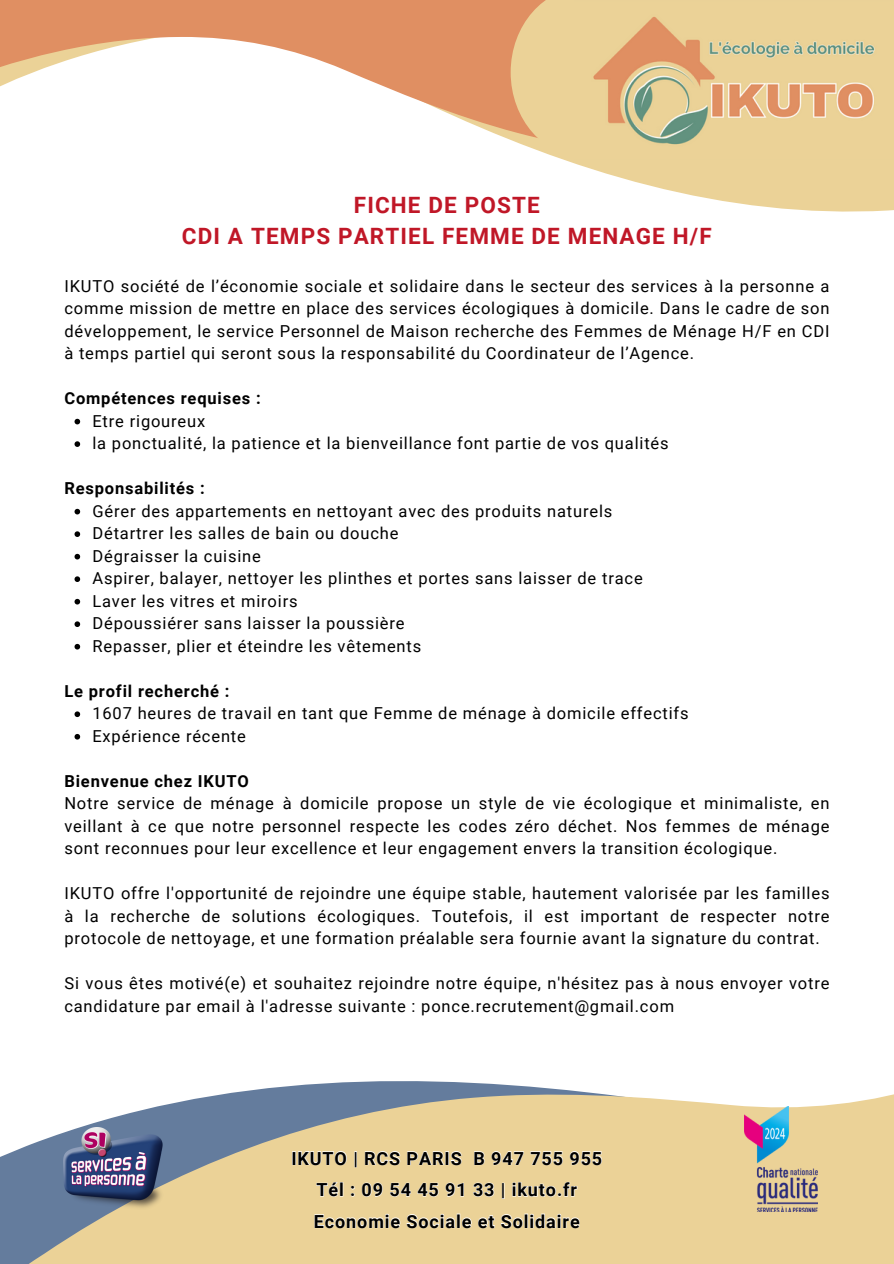
<style>
.page{position:relative;width:894px;height:1264px;background:#fff}
.page>*{position:absolute;margin:0;border:0;box-sizing:border-box;transform-origin:0 0}
.t1{font:700 22.5px/31.5px "Roboto";letter-spacing:.05em;color:#c01727;text-align:center}
.t2{font:700 18px/31.5px "Roboto";letter-spacing:.05em;color:#000;text-align:center}
.t3{font:16.5px/22.5px "Roboto";letter-spacing:.05em;color:#000;text-align:justify}
.t4{font:700 16.5px "Roboto";letter-spacing:.05em;color:#000}
</style>
<div class="page">
<svg style="left:718px;top:200px;width:175px;height:12px;fill:#ebd297"></svg>
<svg style="left:0;top:0;width:893px;height:200px"></svg>
<svg style="left:510px;top:0;width:383px;height:157px;background:#eacb94"></svg>
<img style="left:574px;top:0;width:318px;height:159px">
<svg style="left:0;top:1081px;width:893px;height:182px;background:#d5c8a5"></svg>
<img style="left:744px;top:1106px;width:73px;height:105px">
<img style="left:64px;top:1127px;width:102px;height:85px">
<svg style="left:292px;top:1150px;width:170px;height:17px;background:#f0ddb2"></svg>
<svg style="left:474px;top:1150px;width:128px;height:15px;background:#f0dfb6"></svg>
<svg style="left:316px;top:1181px;width:261px;height:18px;background:#efdcae"></svg>
<svg style="left:314px;top:1213px;width:266px;height:15px;background:#f0dfb6"></svg>
<svg style="left:74px;top:419px;width:6px;height:5px"></svg>
<svg style="left:74px;top:441px;width:6px;height:6px"></svg>
<svg style="left:74px;top:509px;width:6px;height:5px"></svg>
<svg style="left:74px;top:531px;width:6px;height:6px"></svg>
<svg style="left:74px;top:554px;width:6px;height:5px"></svg>
<svg style="left:74px;top:576px;width:6px;height:6px"></svg>
<svg style="left:74px;top:599px;width:6px;height:5px"></svg>
<svg style="left:74px;top:621px;width:6px;height:6px"></svg>
<svg style="left:74px;top:644px;width:6px;height:5px"></svg>
<svg style="left:74px;top:711px;width:6px;height:6px"></svg>
<svg style="left:74px;top:734px;width:6px;height:5px"></svg>
<p class="t1" style="left:182px;top:189px;width:531px">FICHE DE POSTE<br>CDI A TEMPS PARTIEL FEMME DE MENAGE H/F</p>
<h2 class="t3" style="left:64px;top:275px;width:766px">IKUTO société de l’économie sociale et solidaire dans le secteur des services à la personne a comme mission de mettre en place des services écologiques à domicile. Dans le cadre de son développement, le service Personnel de Maison recherche des Femmes de Ménage H/F en CDI à temps partiel qui seront sous la responsabilité du Coordinateur de l’Agence.</h2>
<p class="t4" style="left:64px;top:389px;width:198px">Compétences requises :</p>
<p class="t3" style="left:92px;top:410px;width:114px">Etre rigoureux</p>
<h2 class="t3" style="left:92px;top:432px;width:577px">la ponctualité, la patience et la bienveillance font partie de vos qualités</h2>
<p class="t4" style="left:64px;top:479px;width:142px">Responsabilités :</p>
<p class="t3" style="left:92px;top:500px;width:521px">Gérer des appartements en nettoyant avec des produits naturels</p>
<p class="t3" style="left:92px;top:522px;width:307px">Détartrer les salles de bain ou douche</p>
<p class="t3" style="left:92px;top:545px;width:170px">Dégraisser la cuisine</p>
<p class="t3" style="left:92px;top:567px;width:551px">Aspirer, balayer, nettoyer les plinthes et portes sans laisser de trace</p>
<p class="t3" style="left:92px;top:590px;width:206px">Laver les vitres et miroirs</p>
<p class="t3" style="left:92px;top:612px;width:313px">Dépoussiérer sans laisser la poussière</p>
<h2 class="t3" style="left:92px;top:635px;width:330px">Repasser, plier et éteindre les vêtements</h2>
<p class="t4" style="left:64px;top:681px;width:166px">Le profil recherché :</p>
<p class="t3" style="left:92px;top:702px;width:597px">1607 heures de travail en tant que Femme de ménage à domicile effectifs</p>
<p class="t3" style="left:92px;top:725px;width:155px">Expérience récente</p>
<p class="t4" style="left:64px;top:771px;width:186px">Bienvenue chez IKUTO</p>
<p class="t3" style="left:64px;top:792px;width:766px">Notre service de ménage à domicile propose un style de vie écologique et minimaliste, en veillant à ce que notre personnel respecte les codes zéro déchet. Nos femmes de ménage sont reconnues pour leur excellence et leur engagement envers la transition écologique.</p>
<p class="t3" style="left:64px;top:882px;width:766px">IKUTO offre l'opportunité de rejoindre une équipe stable, hautement valorisée par les familles à la recherche de solutions écologiques. Toutefois, il est important de respecter notre protocole de nettoyage, et une formation préalable sera fournie avant la signature du contrat.</p>
<p class="t3" style="left:64px;top:972px;width:766px">Si vous êtes motivé(e) et souhaitez rejoindre notre équipe, n'hésitez pas à nous envoyer votre candidature par email à l'adresse suivante : ponce.recrutement@gmail.com</p>
<h1 class="t2" style="left:291px;top:1142px;width:312px">IKUTO | RCS PARIS B 947 755 955<br>Tél : 09 54 45 91 33 | ikuto.fr<br>Economie Sociale et Solidaire</h1>
</div>
